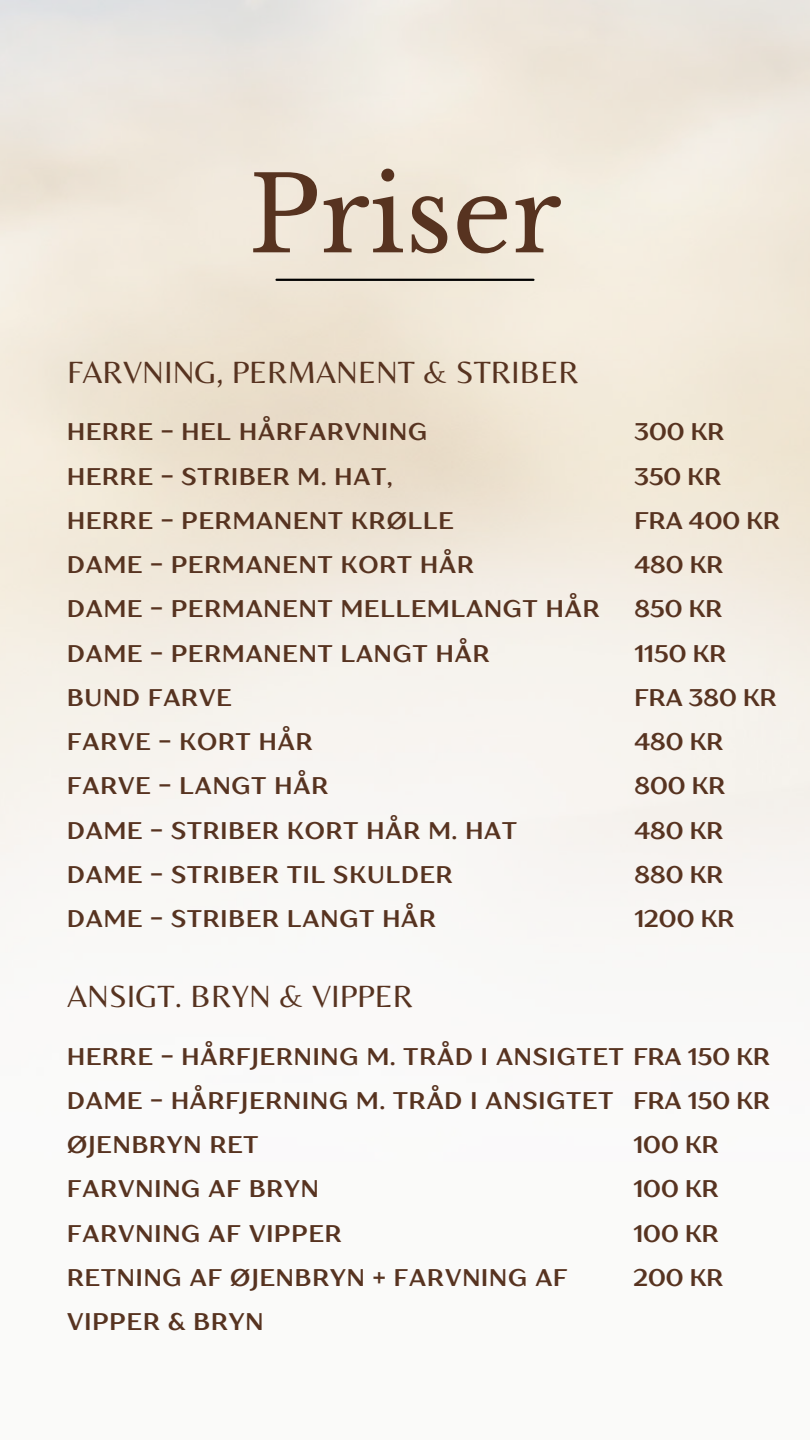
<style>
.page{position:relative;width:810px;height:1440px;background:#fff}
.page>*{position:absolute;margin:0;border:0;box-sizing:border-box;transform-origin:0 0}
.t1{font:104px "Libre Baskerville";color:#573320}
.t2{font:32px "Belleza";color:#573320}
.t3{font:700 24px/44.2px "TT Drugs";letter-spacing:.04em;color:#573320}
</style>
<div class="page">
<img style="left:0;top:0;width:810px;height:948px">
<hr style="left:277px;top:279px;width:256px;height:2px;background:#000">
<h1 class="t1" style="left:249px;top:151px;width:314px">Priser</h1>
<h2 class="t2" style="left:67px;top:353px;width:513px">FARVNING, PERMANENT &amp; STRIBER</h2>
<p class="t3" style="left:67px;top:409px;width:361px">HERRE - HEL HÅRFARVNING</p>
<p class="t3" style="left:67px;top:454px;width:327px">HERRE - STRIBER M. HAT,</p>
<p class="t3" style="left:67px;top:498px;width:388px">HERRE - PERMANENT KRØLLE</p>
<p class="t3" style="left:67px;top:542px;width:408px">DAME - PERMANENT KORT HÅR</p>
<p class="t3" style="left:67px;top:586px;width:534px">DAME - PERMANENT MELLEMLANGT HÅR</p>
<p class="t3" style="left:67px;top:631px;width:424px">DAME - PERMANENT LANGT HÅR</p>
<p class="t3" style="left:67px;top:675px;width:166px">BUND FARVE</p>
<p class="t3" style="left:67px;top:719px;width:247px">FARVE - KORT HÅR</p>
<p class="t3" style="left:67px;top:763px;width:263px">FARVE - LANGT HÅR</p>
<p class="t3" style="left:67px;top:808px;width:452px">DAME - STRIBER KORT HÅR M. HAT</p>
<p class="t3" style="left:67px;top:852px;width:387px">DAME - STRIBER TIL SKULDER</p>
<p class="t3" style="left:67px;top:896px;width:370px">DAME - STRIBER LANGT HÅR</p>
<h2 class="t3" style="left:634px;top:409px;width:91px">300 KR</h2>
<p class="t3" style="left:634px;top:454px;width:88px">350 KR</p>
<p class="t3" style="left:634px;top:498px;width:147px">FRA 400 KR</p>
<p class="t3" style="left:634px;top:542px;width:90px">480 KR</p>
<p class="t3" style="left:634px;top:586px;width:89px">850 KR</p>
<p class="t3" style="left:634px;top:631px;width:93px">1150 KR</p>
<p class="t3" style="left:634px;top:675px;width:144px">FRA 380 KR</p>
<p class="t3" style="left:634px;top:719px;width:90px">480 KR</p>
<p class="t3" style="left:634px;top:763px;width:92px">800 KR</p>
<p class="t3" style="left:634px;top:808px;width:90px">480 KR</p>
<p class="t3" style="left:634px;top:852px;width:90px">880 KR</p>
<p class="t3" style="left:634px;top:896px;width:101px">1200 KR</p>
<p class="t2" style="left:67px;top:978px;width:348px">ANSIGT. BRYN &amp; VIPPER</p>
<p class="t3" style="left:67px;top:1034px;width:704px">HERRE - HÅRFJERNING M. TRÅD I ANSIGTET FRA 150 KR</p>
<p class="t3" style="left:67px;top:1078px;width:548px">DAME - HÅRFJERNING M. TRÅD I ANSIGTET</p>
<p class="t3" style="left:67px;top:1122px;width:193px">ØJENBRYN RET</p>
<p class="t3" style="left:67px;top:1167px;width:253px">FARVNING AF BRYN</p>
<p class="t3" style="left:67px;top:1211px;width:276px">FARVNING AF VIPPER</p>
<p class="t3" style="left:67px;top:1255px;width:502px">RETNING AF ØJENBRYN + FARVNING AF<br>VIPPER &amp; BRYN</p>
<p class="t3" style="left:633px;top:1078px;width:138px">FRA 150 KR</p>
<p class="t3" style="left:633px;top:1122px;width:87px">100 KR</p>
<p class="t3" style="left:633px;top:1167px;width:87px">100 KR</p>
<p class="t3" style="left:633px;top:1211px;width:87px">100 KR</p>
<p class="t3" style="left:633px;top:1255px;width:92px">200 KR</p>
</div>
